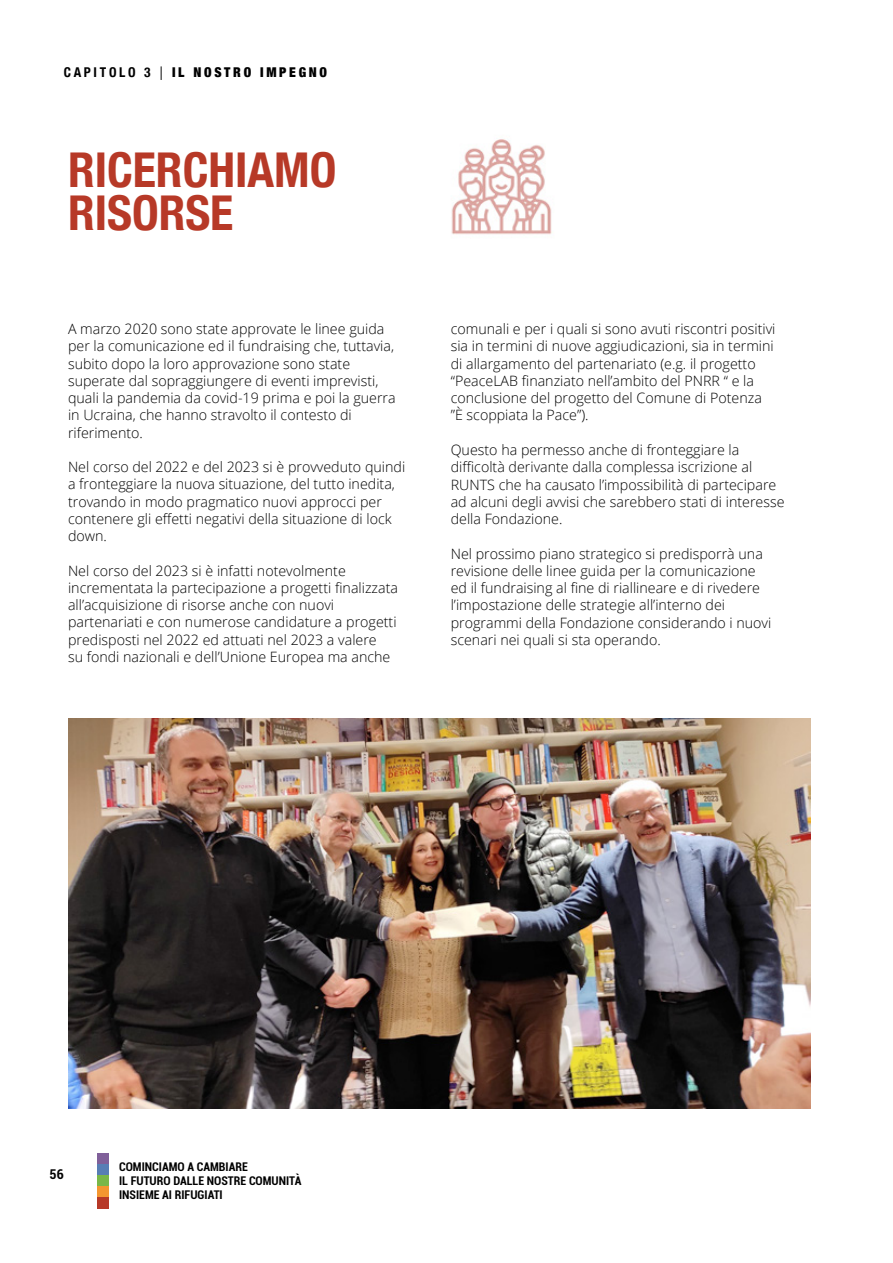
<style>
.page{position:relative;width:893px;height:1263px;background:#fff}
.page>*{position:absolute;margin:0;border:0;box-sizing:border-box;transform-origin:0 0}
.t1{font:700 condensed 48px/43.5px "Helvetica Neue";color:#b73927}
.t2{font:300 14.25px/17.2px "Open Sans";color:#000}
.t3{font:900 condensed 13.5px "Helvetica Neue";letter-spacing:.2em;color:#000}
.t4{font:700 condensed 13.5px "Roboto";color:#000}
.t5{font:700 condensed 12px/14.4px "Roboto";color:#000}
.s1{font-weight:700}
.s2{font-weight:400;font-stretch:normal}
</style>
<div class="page">
<div style="left:98px;top:1154px;width:11px;height:11px;background:#80609a"></div>
<div style="left:98px;top:1165px;width:11px;height:11px;background:#587eb5"></div>
<div style="left:98px;top:1176px;width:11px;height:11px;background:#7ab748"></div>
<div style="left:98px;top:1187px;width:11px;height:11px;background:#f49630"></div>
<div style="left:98px;top:1198px;width:11px;height:11px;background:#b73927"></div>
<img style="left:451px;top:139px;width:101px;height:96px">
<img style="left:68px;top:718px;width:742px;height:390px">
<p class="t3" style="left:64px;top:61px;width:265px"><span class="s1">CAPITOLO 3</span> <span class="s2">|</span> IL NOSTRO IMPEGNO</p>
<h1 class="t1" style="left:68px;top:145px;width:270px">RICERCHIAMO<br>RISORSE</h1>
<p class="t2" style="left:68px;top:320px;width:329px">A marzo 2020 sono state approvate le linee guida per la comunicazione ed il fundraising che, tuttavia, subito dopo la loro approvazione sono state superate dal sopraggiungere di eventi imprevisti, quali la pandemia da covid-19 prima e poi la guerra in Ucraina, che hanno stravolto il contesto di riferimento.</p>
<p class="t2" style="left:68px;top:458px;width:339px">Nel corso del 2022 e del 2023 si è provveduto quindi a fronteggiare la nuova situazione, del tutto inedita, trovando in modo pragmatico nuovi approcci per contenere gli effetti negativi della situazione di lock down.</p>
<p class="t2" style="left:68px;top:561px;width:331px">Nel corso del 2023 si è infatti notevolmente incrementata la partecipazione a progetti finalizzata all’acquisizione di risorse anche con nuovi partenariati e con numerose candidature a progetti predisposti nel 2022 ed attuati nel 2023 a valere<br>su fondi nazionali e dell’Unione Europea ma anche</p>
<p class="t2" style="left:451px;top:320px;width:326px">comunali e per i quali si sono avuti riscontri positivi sia in termini di nuove aggiudicazioni, sia in termini di allargamento del partenariato (e.g. il progetto “PeaceLAB finanziato nell’ambito del PNRR “ e la conclusione del progetto del Comune di Potenza ”È scoppiata la Pace”).</p>
<p class="t2" style="left:451px;top:441px;width:335px">Questo ha permesso anche di fronteggiare la difficoltà derivante dalla complessa iscrizione al RUNTS che ha causato l’impossibilità di partecipare ad alcuni degli avvisi che sarebbero stati di interesse della Fondazione.</p>
<p class="t2" style="left:451px;top:544px;width:322px">Nel prossimo piano strategico si predisporrà una revisione delle linee guida per la comunicazione ed il fundraising al fine di riallineare e di rivedere l’impostazione delle strategie all’interno dei programmi della Fondazione considerando i nuovi scenari nei quali si sta operando.</p>
<p class="t4" style="left:50px;top:1164px;width:16px">56</p>
<p class="t5" style="left:119px;top:1159px;width:184px">COMINCIAMO A CAMBIARE<br>IL FUTURO DALLE NOSTRE COMUNITÀ<br>INSIEME AI RIFUGIATI</p>
</div>
